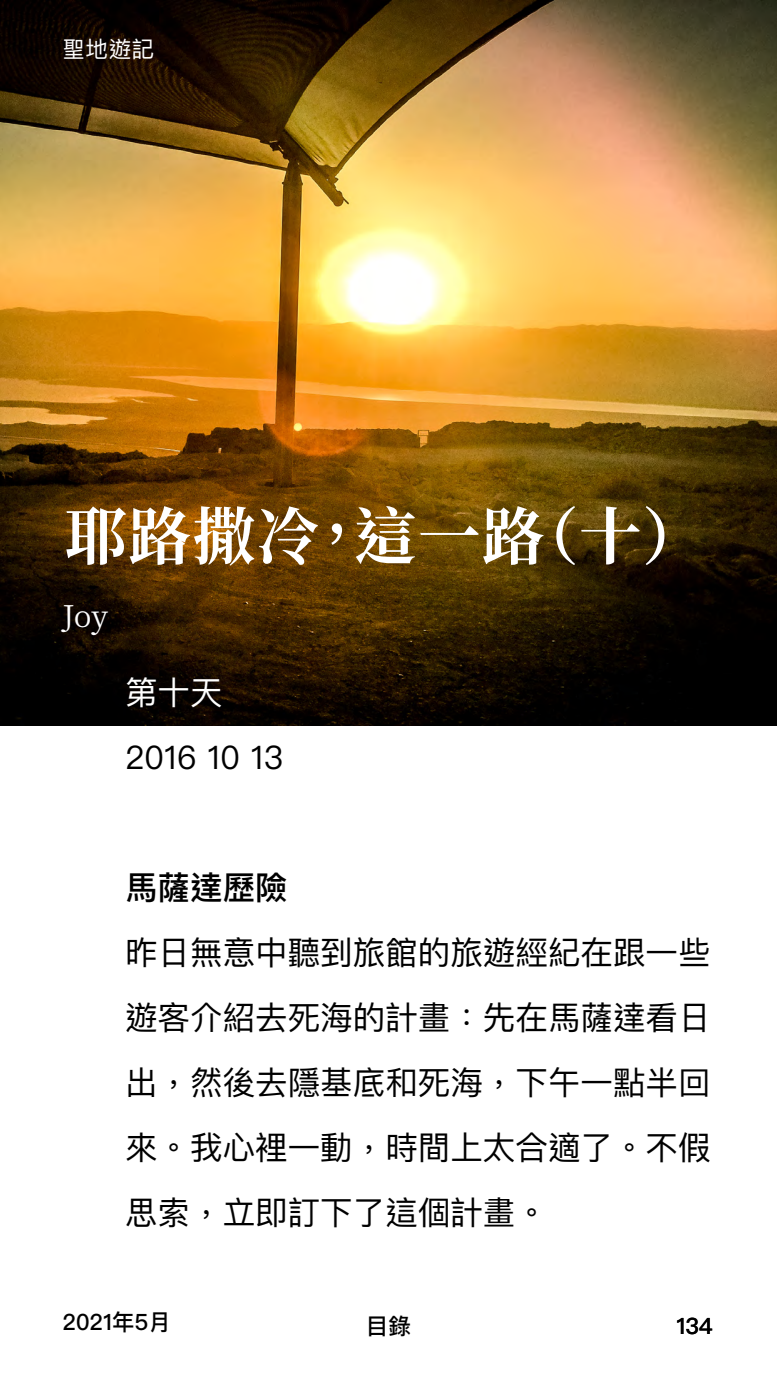
<style>
.page{position:relative;width:777px;height:1380px;background:#fff}
.page>*{position:absolute;margin:0;border:0;box-sizing:border-box;transform-origin:0 0}
.t1{font:700 62.5px "Source Han Serif TC";letter-spacing:.025em;color:#fff}
.t2{font:32.5px/65px "Ping Fang TC";color:#000;text-align:justify}
.t3{font:500 32.5px "Ping Fang TC";color:#000}
.t4{font:32.5px "Ping Fang TC";color:#fff}
.t5{font:30px "Source Han Serif TC";color:#fff}
.t6{font:500 22.5px "Ping Fang TC";color:#000}
.t7{font:22.5px "Ping Fang TC";color:#fff}
</style>
<div class="page">
<img style="left:0;top:0;width:776px;height:726px">
<p class="t7" style="left:62px;top:35px;width:93px">聖地遊記</p>
<h1 class="t1" style="left:64px;top:501px;width:641px">耶路撒冷，這一路（十）</h1>
<p class="t5" style="left:62px;top:599px;width:47px">Joy</p>
<p class="t4" style="left:125px;top:673px;width:99px">第十天</p>
<p class="t2" style="left:125px;top:725px;width:160px">2016 10 13</p>
<p class="t3" style="left:125px;top:868px;width:164px">馬薩達歷險</p>
<p class="t2" style="left:125px;top:920px;width:586px">昨日無意中聽到旅館的旅遊經紀在跟一些遊客介紹去死海的計畫：先在馬薩達看日出，然後去隱基底和死海，下午一點半回來。我心裡一動，時間上太合適了。不假思索，立即訂下了這個計畫。</p>
<p class="t6" style="left:62px;top:1308px;width:110px">2021年5月</p>
<p class="t6" style="left:366px;top:1312px;width:46px">目錄</p>
<p class="t6" style="left:676px;top:1312px;width:38px">134</p>
</div>
